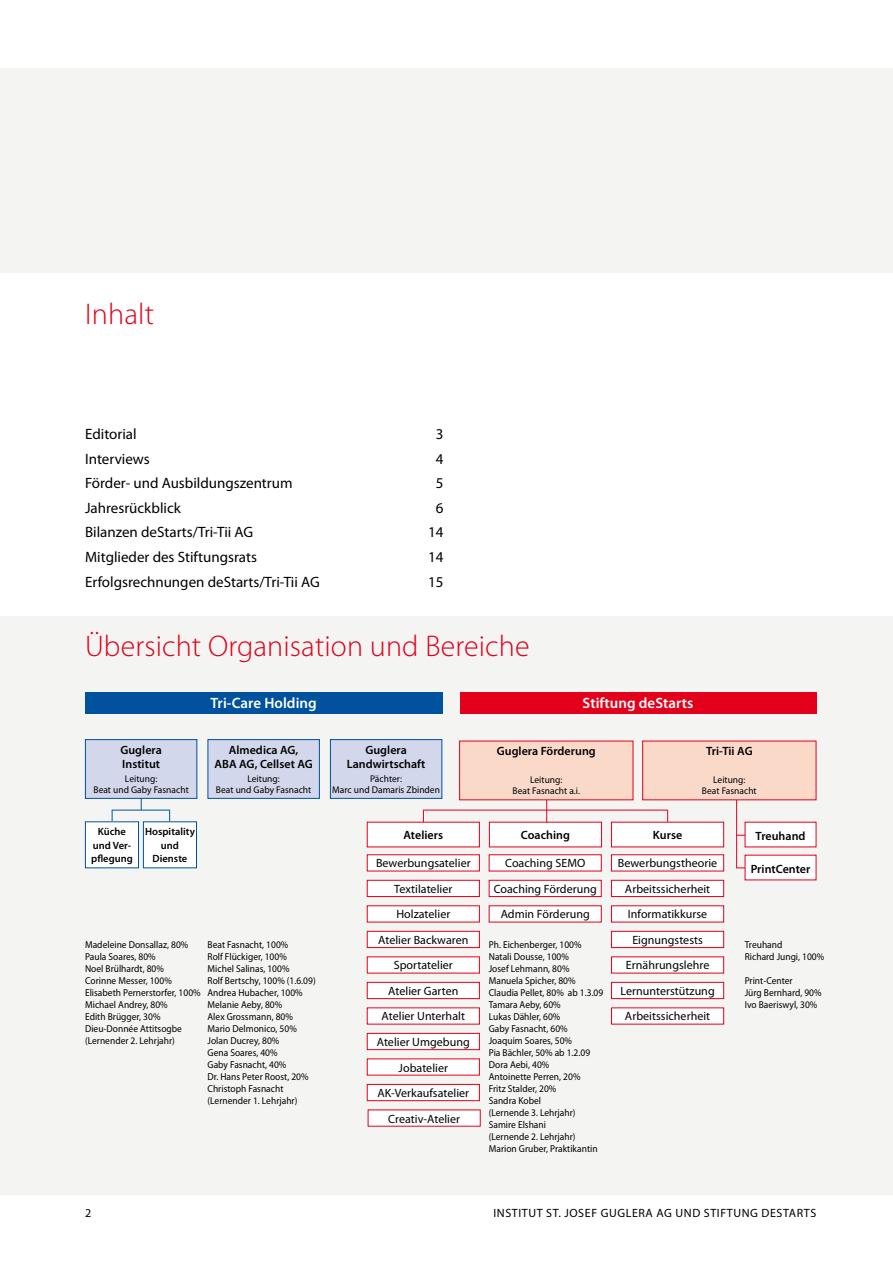
<style>
.page{position:relative;width:893px;height:1263px;background:#fff}
.page>*{position:absolute;margin:0;border:0;box-sizing:border-box;transform-origin:0 0}
.t1{font:300 30px "Myriad Pro";letter-spacing:.005em;color:#e2001a}
.t2{font:15px "Myriad Pro";color:#000}
.t3{font:600 15px "Myriad Pro";letter-spacing:.005em;color:#fff}
.t4{font:12px/25.5px "Myriad Pro";letter-spacing:.005em;color:#000;text-align:center}
.t5{font:600 12px/13.5px "Myriad Pro";letter-spacing:.005em;color:#000;text-align:center}
.t6{font:12px "Myriad Pro";letter-spacing:.05em;color:#000}
.t7{font:600 10.5px/13.5px "Myriad Pro";letter-spacing:.005em;color:#000;text-align:center}
.t8{font:10.05px/12px "Myriad Pro";letter-spacing:.005em;color:#000;scale:.94 1}
.t9{font:9.75px/11.2px "Myriad Pro";letter-spacing:.005em;color:#000;text-align:center}
</style>
<div class="page">
<div style="left:0;top:68px;width:893px;height:204px;background:#f4f4f3"></div>
<div style="left:0;top:617px;width:893px;height:578px;background:#f4f4f3"></div>
<hr style="left:112px;top:810px;width:58px;height:1px;background:#00519e">
<hr style="left:423px;top:810px;width:245px;height:1px;background:#e2001a">
<svg style="left:423px;top:810px;width:1px;height:12px"></svg>
<svg style="left:667px;top:810px;width:1px;height:12px"></svg>
<hr style="left:546px;top:792px;width:1px;height:32px;background:#e2001a">
<hr style="left:736px;top:792px;width:1px;height:76px;background:#e2001a">
<div style="left:85px;top:740px;width:112px;height:58px;background:#d3d7eb"></div>
<div style="left:85px;top:739px;width:112px;height:60px;border:1px solid #00519e"></div>
<div style="left:85px;top:822px;width:54px;height:46px;background:#fff"></div>
<div style="left:85px;top:821px;width:54px;height:47px;border:1px solid #00519e"></div>
<div style="left:745px;top:855px;width:71px;height:25px;background:#fff"></div>
<div style="left:367px;top:822px;width:112px;height:25px;background:#fff"></div>
<div style="left:367px;top:855px;width:112px;height:16px;background:#fff"></div>
<div style="left:611px;top:855px;width:113px;height:16px;background:#fff"></div>
<div style="left:489px;top:855px;width:112px;height:16px;background:#fff"></div>
<div style="left:367px;top:880px;width:112px;height:16px;background:#fff"></div>
<div style="left:367px;top:880px;width:113px;height:17px;border:1px solid #e2001a"></div>
<div style="left:611px;top:880px;width:113px;height:16px;background:#fff"></div>
<div style="left:611px;top:880px;width:113px;height:17px;border:1px solid #e2001a"></div>
<div style="left:489px;top:880px;width:112px;height:16px;background:#fff"></div>
<div style="left:489px;top:880px;width:113px;height:17px;border:1px solid #e2001a"></div>
<div style="left:367px;top:906px;width:112px;height:16px;background:#fff"></div>
<div style="left:611px;top:906px;width:113px;height:16px;background:#fff"></div>
<div style="left:489px;top:906px;width:112px;height:16px;background:#fff"></div>
<div style="left:367px;top:931px;width:112px;height:16px;background:#fff"></div>
<div style="left:367px;top:931px;width:113px;height:17px;border:1px solid #e2001a"></div>
<div style="left:611px;top:931px;width:113px;height:16px;background:#fff"></div>
<div style="left:611px;top:931px;width:113px;height:17px;border:1px solid #e2001a"></div>
<div style="left:367px;top:957px;width:112px;height:16px;background:#fff"></div>
<div style="left:611px;top:957px;width:113px;height:16px;background:#fff"></div>
<div style="left:367px;top:982px;width:112px;height:16px;background:#fff"></div>
<div style="left:367px;top:982px;width:113px;height:17px;border:1px solid #e2001a"></div>
<div style="left:611px;top:982px;width:113px;height:16px;background:#fff"></div>
<div style="left:611px;top:982px;width:113px;height:17px;border:1px solid #e2001a"></div>
<div style="left:367px;top:1008px;width:112px;height:16px;background:#fff"></div>
<div style="left:611px;top:1008px;width:113px;height:16px;background:#fff"></div>
<div style="left:367px;top:1033px;width:112px;height:17px;background:#fff"></div>
<div style="left:367px;top:1033px;width:113px;height:17px;border:1px solid #e2001a"></div>
<div style="left:367px;top:1059px;width:112px;height:16px;background:#fff"></div>
<div style="left:367px;top:1084px;width:112px;height:17px;background:#fff"></div>
<div style="left:367px;top:1084px;width:113px;height:17px;border:1px solid #e2001a"></div>
<div style="left:368px;top:1110px;width:112px;height:16px;background:#fff"></div>
<div style="left:143px;top:822px;width:53px;height:46px;background:#fff"></div>
<div style="left:143px;top:821px;width:54px;height:47px;border:1px solid #00519e"></div>
<div style="left:745px;top:822px;width:71px;height:25px;background:#fff"></div>
<div style="left:489px;top:822px;width:112px;height:25px;background:#fff"></div>
<div style="left:611px;top:822px;width:113px;height:25px;background:#fff"></div>
<div style="left:330px;top:740px;width:112px;height:58px;background:#d3d7eb"></div>
<div style="left:330px;top:739px;width:112px;height:60px;border:1px solid #00519e"></div>
<div style="left:460px;top:741px;width:173px;height:59px;background:#fbd9c9"></div>
<div style="left:208px;top:740px;width:111px;height:58px;background:#d3d7eb"></div>
<div style="left:208px;top:739px;width:112px;height:60px;border:1px solid #00519e"></div>
<div style="left:643px;top:741px;width:173px;height:59px;background:#fbd9c9"></div>
<div style="left:85px;top:692px;width:357px;height:21px;background:#00519e"></div>
<div style="left:460px;top:692px;width:356px;height:21px;background:#e2001a"></div>
<h1 class="t1" style="left:85px;top:298px;width:70px">Inhalt</h1>
<h2 class="t2" style="left:85px;top:426px;width:53px">Editorial</h2>
<h2 class="t2" style="left:436px;top:426px;width:9px">3</h2>
<h2 class="t2" style="left:85px;top:450px;width:66px">Interviews</h2>
<h2 class="t2" style="left:436px;top:450px;width:9px">4</h2>
<h2 class="t2" style="left:85px;top:475px;width:209px">Förder- und Ausbildungszentrum</h2>
<h2 class="t2" style="left:436px;top:475px;width:9px">5</h2>
<h2 class="t2" style="left:85px;top:500px;width:97px">Jahresrückblick</h2>
<h2 class="t2" style="left:436px;top:500px;width:9px">6</h2>
<h2 class="t2" style="left:85px;top:524px;width:170px">Bilanzen deStarts/Tri-Tii AG</h2>
<h2 class="t2" style="left:428px;top:524px;width:17px">14</h2>
<h2 class="t2" style="left:85px;top:549px;width:173px">Mitglieder des Stiftungsrats</h2>
<h2 class="t2" style="left:428px;top:549px;width:17px">14</h2>
<h2 class="t2" style="left:85px;top:573px;width:236px">Erfolgsrechnungen deStarts/Tri-Tii AG</h2>
<h2 class="t2" style="left:428px;top:573px;width:17px">15</h2>
<h1 class="t1" style="left:85px;top:630px;width:446px">Übersicht Organisation und Bereiche</h1>
<h2 class="t3" style="left:210px;top:695px;width:108px">Tri-Care Holding</h2>
<h2 class="t3" style="left:583px;top:695px;width:112px">Stiftung deStarts</h2>
<p class="t5" style="left:120px;top:743px;width:43px;text-align:left">Guglera<br>Institut</p>
<p class="t9" style="left:93px;top:773px;width:97px">Leitung:<br>Beat und Gaby Fasnacht</p>
<p class="t7" style="left:91px;top:825px;width:43px">Küche und Ver&shy;pflegung</p>
<p class="t5" style="left:214px;top:743px;width:100px">Almedica AG,<br>ABA AG, Cellset AG</p>
<p class="t9" style="left:216px;top:773px;width:97px">Leitung:<br>Beat und Gaby Fasnacht</p>
<p class="t5" style="left:347px;top:743px;width:80px">Guglera<br>Landwirtschaft</p>
<p class="t9" style="left:332px;top:773px;width:109px">Pächter:<br>Marc und Damaris Zbinden</p>
<p class="t5" style="left:497px;top:745px;width:100px">Guglera Förderung</p>
<p class="t9" style="left:512px;top:774px;width:69px">Leitung:<br>Beat Fasnacht a.i.</p>
<p class="t5" style="left:706px;top:745px;width:48px">Tri-Tii AG</p>
<p class="t9" style="left:702px;top:774px;width:56px">Leitung:<br>Beat Fasnacht</p>
<p class="t7" style="left:145px;top:825px;width:51px">Hospitality und<br>Dienste</p>
<p class="t5" style="left:521px;top:828px;width:51px">Coaching</p>
<p class="t5" style="left:653px;top:828px;width:31px">Kurse</p>
<p class="t5" style="left:756px;top:829px;width:51px">Treuhand</p>
<p class="t5" style="left:403px;top:828px;width:41px">Ateliers</p>
<p class="t4" style="left:376px;top:851px;width:96px">Bewerbungsatelier</p>
<p class="t4" style="left:505px;top:851px;width:81px">Coaching SEMO</p>
<p class="t4" style="left:618px;top:851px;width:101px">Bewerbungstheorie</p>
<p class="t4" style="left:394px;top:876px;width:60px">Textilatelier</p>
<p class="t4" style="left:494px;top:876px;width:105px">Coaching Förderung</p>
<p class="t4" style="left:625px;top:876px;width:87px">Arbeitssicherheit</p>
<p class="t4" style="left:396px;top:902px;width:55px">Holzatelier</p>
<p class="t4" style="left:501px;top:902px;width:91px">Admin Förderung</p>
<p class="t4" style="left:628px;top:902px;width:81px">Informatikkurse</p>
<p class="t4" style="left:378px;top:927px;width:92px">Atelier Backwaren</p>
<p class="t4" style="left:632px;top:927px;width:72px">Eignungstests</p>
<p class="t4" style="left:394px;top:953px;width:61px">Sportatelier</p>
<p class="t4" style="left:626px;top:953px;width:85px">Ernährungslehre</p>
<p class="t4" style="left:388px;top:978px;width:72px">Atelier Garten</p>
<p class="t4" style="left:620px;top:978px;width:96px">Lernunterstützung</p>
<p class="t4" style="left:382px;top:1004px;width:85px">Atelier Unterhalt</p>
<p class="t4" style="left:625px;top:1004px;width:87px">Arbeitssicherheit</p>
<p class="t4" style="left:377px;top:1029px;width:95px">Atelier Umgebung<br>Jobatelier<br>AK-Verkaufsatelier<br>Creativ-Atelier</p>
<p class="t5" style="left:751px;top:862px;width:61px">PrintCenter</p>
<p class="t8" style="left:85px;top:939px;width:125px">Madeleine Donsallaz, 80%<br>Paula Soares, 80%<br>Noel Brülhardt, 80%<br>Corinne Messer, 100%<br>Elisabeth Pernerstorfer, 100%<br>Michael Andrey, 80%<br>Edith Brügger, 30%<br>Dieu-Donnée Attitsogbe (Lernender 2. Lehrjahr)</p>
<p class="t8" style="left:208px;top:939px;width:117px">Beat Fasnacht, 100%<br>Rolf Flückiger, 100%<br>Michel Salinas, 100%<br>Rolf Bertschy, 100% (1.6.09)<br>Andrea Hubacher, 100%<br>Melanie Aeby, 80%<br>Alex Grossmann, 80%<br>Mario Delmonico, 50%<br>Jolan Ducrey, 80%<br>Gena Soares, 40%<br>Gaby Fasnacht, 40%<br>Dr. Hans Peter Roost, 20%<br>Christoph Fasnacht (Lernender 1. Lehrjahr)</p>
<p class="t8" style="left:745px;top:939px;width:86px">Treuhand<br>Richard Jungi, 100%</p>
<p class="t8" style="left:489px;top:939px;width:123px">Ph. Eichenberger, 100%<br>Natali Dousse, 100%<br>Josef Lehmann, 80%<br>Manuela Spicher, 80%<br>Claudia Pellet, 80% ab 1.3.09<br>Tamara Aeby, 60%<br>Lukas Dähler, 60%<br>Gaby Fasnacht, 60%<br>Joaquim Soares, 50%<br>Pia Bächler, 50% ab 1.2.09<br>Dora Aebi, 40%<br>Antoinette Perren, 20%<br>Fritz Stalder, 20%<br>Sandra Kobel<br>(Lernende 3. Lehrjahr)<br>Samire Elshani<br>(Lernende 2. Lehrjahr)<br>Marion Gruber, Praktikantin</p>
<p class="t8" style="left:745px;top:975px;width:83px">Print-Center<br>Jürg Bernhard, 90%<br>Ivo Baeriswyl, 30%</p>
<p class="t4" style="left:85px;top:1200px;width:8px">2</p>
<p class="t6" style="left:493px;top:1206px;width:323px">Institut St. Josef Guglera AG und Stiftung deStarts</p>
</div>
